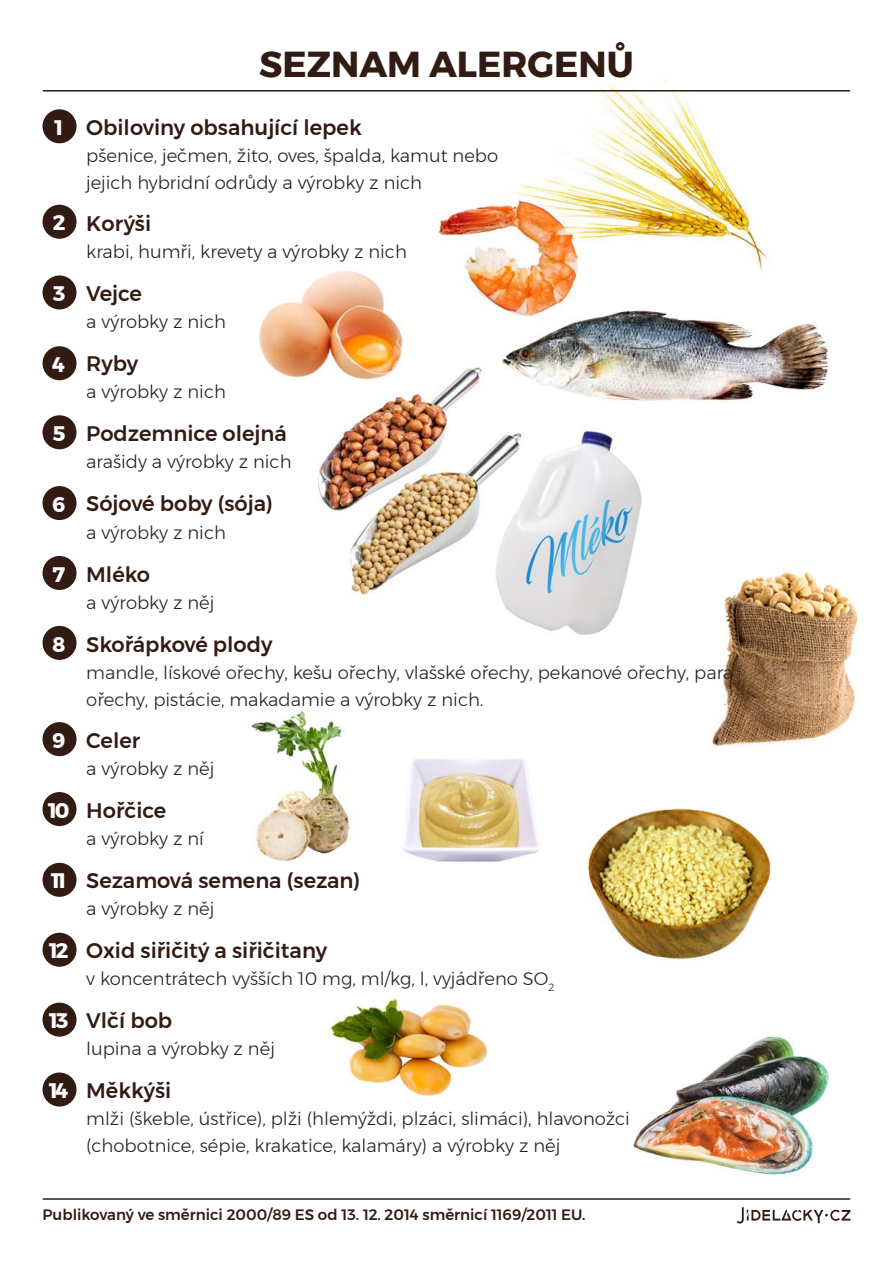
<style>
.page{position:relative;width:893px;height:1263px;background:#fff}
.page>*{position:absolute;margin:0;border:0;box-sizing:border-box;transform-origin:0 0}
.t1{font:700 36px "Montserrat";color:#321b13}
.t2{font:500 21px "Montserrat";color:#321b13}
.t3{font:700 21px "Montserrat";letter-spacing:-.1em;color:#fff}
.t4{font:300 18px/27px "Montserrat";color:#231f20}
.t5{font:500 15px "Montserrat";color:#321b13}
</style>
<div class="page">
<img style="left:42px;top:79px;width:816px;height:1145px">
<hr style="left:43px;top:90px;width:807px;height:2px;background:#321b13">
<div style="left:43px;top:109px;width:34px;height:34px;background:#321b13;border-radius:50%"></div>
<div style="left:43px;top:275px;width:34px;height:34px;background:#321b13;border-radius:50%"></div>
<div style="left:43px;top:346px;width:34px;height:34px;background:#321b13;border-radius:50%"></div>
<div style="left:43px;top:415px;width:34px;height:34px;background:#321b13;border-radius:50%"></div>
<div style="left:43px;top:486px;width:34px;height:34px;background:#321b13;border-radius:50%"></div>
<div style="left:43px;top:626px;width:34px;height:34px;background:#321b13;border-radius:50%"></div>
<div style="left:43px;top:722px;width:34px;height:34px;background:#321b13;border-radius:50%"></div>
<div style="left:43px;top:792px;width:34px;height:34px;background:#321b13;border-radius:50%"></div>
<div style="left:43px;top:556px;width:34px;height:34px;background:#321b13;border-radius:50%"></div>
<div style="left:43px;top:863px;width:34px;height:34px;background:#321b13;border-radius:50%"></div>
<div style="left:43px;top:1003px;width:34px;height:34px;background:#321b13;border-radius:50%"></div>
<div style="left:43px;top:1072px;width:34px;height:34px;background:#321b13;border-radius:50%"></div>
<div style="left:43px;top:933px;width:34px;height:34px;background:#321b13;border-radius:50%"></div>
<hr style="left:43px;top:1198px;width:807px;height:2px;background:#321b13">
<div style="left:43px;top:205px;width:34px;height:34px;background:#321b13;border-radius:50%"></div>
<svg style="left:737px;top:1207px;width:113px;height:16px"></svg>
<p class="t1" style="left:259px;top:36px;width:376px">SEZNAM ALERGENŮ</p>
<p class="t3" style="left:55px;top:111px;width:10px">1</p>
<p class="t2" style="left:86px;top:111px;width:277px">Obiloviny obsahující lepek</p>
<p class="t4" style="left:86px;top:142px;width:413px">pšenice, ječmen, žito, oves, špalda, kamut nebo jejich hybridní odrůdy a výrobky z nich</p>
<p class="t3" style="left:53px;top:206px;width:14px">2</p>
<p class="t2" style="left:86px;top:207px;width:66px">Korýši</p>
<p class="t4" style="left:86px;top:238px;width:322px">krabi, humři, krevety a výrobky z nich</p>
<p class="t3" style="left:53px;top:277px;width:14px">3</p>
<p class="t2" style="left:86px;top:277px;width:57px">Vejce</p>
<p class="t4" style="left:86px;top:308px;width:141px">a výrobky z nich</p>
<p class="t3" style="left:53px;top:348px;width:14px">4</p>
<p class="t2" style="left:86px;top:347px;width:53px">Ryby</p>
<p class="t4" style="left:86px;top:378px;width:141px">a výrobky z nich</p>
<p class="t3" style="left:52px;top:417px;width:15px">5</p>
<p class="t2" style="left:86px;top:417px;width:202px">Podzemnice olejná</p>
<p class="t4" style="left:86px;top:448px;width:207px">arašidy a výrobky z nich</p>
<p class="t3" style="left:52px;top:487px;width:15px">6</p>
<p class="t2" style="left:86px;top:488px;width:188px">Sójové boby (sója)</p>
<p class="t4" style="left:86px;top:518px;width:141px">a výrobky z nich</p>
<p class="t3" style="left:53px;top:557px;width:14px">7</p>
<p class="t2" style="left:86px;top:558px;width:65px">Mléko</p>
<p class="t4" style="left:86px;top:588px;width:130px">a výrobky z něj</p>
<p class="t3" style="left:52px;top:627px;width:15px">8</p>
<p class="t2" style="left:86px;top:628px;width:188px">Skořápkové plody</p>
<p class="t4" style="left:86px;top:659px;width:648px">mandle, lískové ořechy, kešu ořechy, vlašské ořechy, pekanové ořechy, para ořechy, pistácie, makadamie a výrobky z nich.</p>
<p class="t3" style="left:52px;top:723px;width:15px">9</p>
<p class="t3" style="left:48px;top:793px;width:23px">10</p>
<p class="t3" style="left:52px;top:864px;width:16px">11</p>
<p class="t3" style="left:49px;top:934px;width:21px">12</p>
<p class="t2" style="left:86px;top:724px;width:55px">Celer</p>
<p class="t4" style="left:86px;top:754px;width:130px">a výrobky z něj</p>
<p class="t2" style="left:86px;top:794px;width:82px">Hořčice</p>
<p class="t4" style="left:86px;top:824px;width:119px">a výrobky z ní</p>
<p class="t2" style="left:86px;top:864px;width:276px">Sezamová semena (sezan)</p>
<p class="t4" style="left:86px;top:895px;width:130px">a výrobky z něj</p>
<p class="t2" style="left:86px;top:934px;width:242px">Oxid siřičitý a siřičitany</p>
<p class="t4" style="left:86px;top:965px;width:470px">v koncentrátech vyšších 10 mg, ml/kg, l, vyjádřeno SO<sub>2</sub></p>
<p class="t3" style="left:49px;top:1004px;width:21px">13</p>
<p class="t2" style="left:86px;top:1004px;width:87px">Vlčí bob</p>
<p class="t4" style="left:86px;top:1035px;width:190px">lupina a výrobky z něj</p>
<p class="t3" style="left:49px;top:1074px;width:21px">14</p>
<p class="t2" style="left:86px;top:1074px;width:87px">Měkkýši</p>
<p class="t4" style="left:86px;top:1105px;width:545px">mlži (škeble, ústřice), plži (hlemýždi, plzáci, slimáci), hlavonožci (chobotnice, sépie, krakatice, kalamáry) a výrobky z něj</p>
<p class="t5" style="left:43px;top:1203px;width:545px">Publikovaný ve směrnici 2000/89 ES od 13. 12. 2014 směrnicí 1169/2011 EU.</p>
</div>
